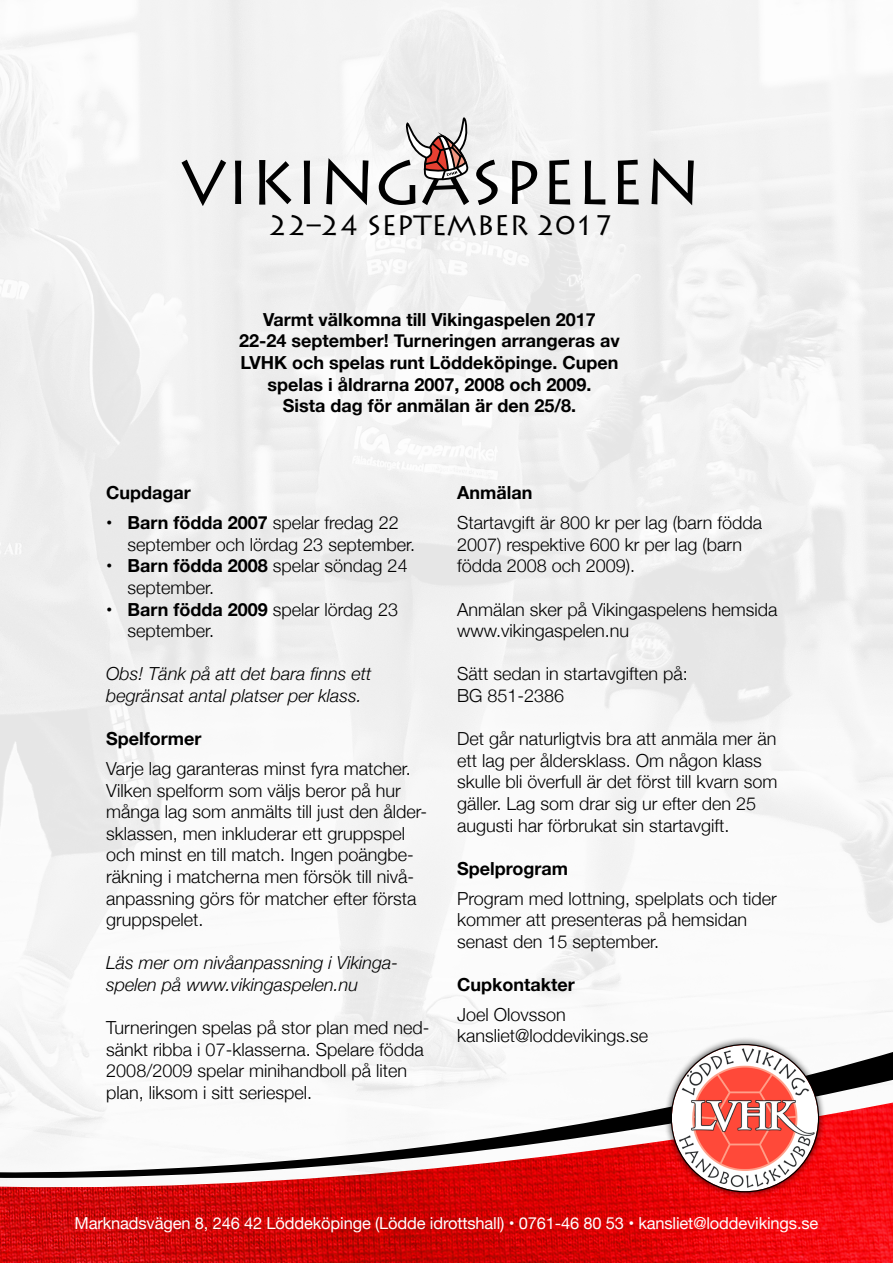
<style>
.page{position:relative;width:893px;height:1263px;background:#fff}
.page>*{position:absolute;margin:0;border:0;box-sizing:border-box;transform-origin:0 0}
.t1{font:61.8px "Lithos Pro";color:#000}
.t2{font:28.2px "Lithos Pro";letter-spacing:-.02em;color:#000}
.t3{font:300 18px/21.6px "Helvetica Neue";color:#000}
.Underrubrik{font:700 18px/21.6px "Helvetica Neue";color:#000;text-align:center}
.t4{font:italic 300 18px/21.6px "Helvetica Neue";color:#000}
.Text{font:16.5px "Helvetica Neue";letter-spacing:-.01em;color:#fff}
.s1{font-weight:700}
</style>
<div class="page">
<svg style="left:405px;top:110px;width:65px;height:116px"></svg>
<img style="left:0;top:1213px;width:893px;height:50px">
<svg style="left:0;top:912px;width:893px;height:301px"></svg>
<div style="left:664px;top:1037px;width:162px;height:162px;background:#000;opacity:.75"></div>
<img style="left:672px;top:1045px;width:146px;height:146px;border-radius:73px">
<p class="t1" style="left:181px;top:147px;width:522px">VIKINGASPELEN</p>
<p class="t2" style="left:268px;top:209px;width:347px">22–24 SEPTEMBER 2017</p>
<p class="Underrubrik" style="left:239px;top:309px;width:382px">Varmt välkomna till Vikingaspelen 2017<br>22-24 september! Turneringen arrangeras av LVHK och spelas runt Löddeköpinge. Cupen spelas i åldrarna 2007, 2008 och 2009.</p>
<p class="Underrubrik" style="left:283px;top:395px;width:295px">Sista dag för anmälan är den 25/8.</p>
<p class="Underrubrik" style="left:106px;top:482px;width:86px">Cupdagar</p>
<p class="t3" style="left:128px;top:511px;width:289px;text-indent:-21px"><span class="s1">• Barn födda 2007</span> spelar fredag 22 september och lördag 23 september.</p>
<p class="t3" style="left:128px;top:554px;width:282px;text-indent:-21px"><span class="s1">• Barn födda 2008</span> spelar söndag 24 september.</p>
<p class="t3" style="left:128px;top:597px;width:272px;text-indent:-21px"><span class="s1">• Barn födda 2009</span> spelar lördag 23 september.</p>
<p class="t4" style="left:106px;top:662px;width:267px">Obs! Tänk på att det bara finns ett begränsat antal platser per klass.</p>
<p class="Underrubrik" style="left:106px;top:728px;width:97px">Spelformer</p>
<p class="t3" style="left:106px;top:756px;width:322px">Varje lag garanteras minst fyra matcher.<br>Vilken spelform som väljs beror på hur många lag som anmälts till just den ålder&shy;sklassen, men inkluderar ett gruppspel och minst en till match. Ingen poängbe&shy;räkning i matcherna men försök till nivå&shy;anpassning görs för matcher efter första gruppspelet.</p>
<p class="t4" style="left:106px;top:951px;width:293px">Läs mer om nivåanpassning i Vikinga&shy;spelen på www.vikingaspelen.nu</p>
<p class="t3" style="left:106px;top:1016px;width:325px">Turneringen spelas på stor plan med ned&shy;sänkt ribba i 07-klasserna. Spelare födda 2008/2009 spelar minihandboll på liten plan, liksom i sitt seriespel.</p>
<p class="Underrubrik" style="left:457px;top:482px;width:77px">Anmälan</p>
<p class="t3" style="left:457px;top:511px;width:307px">Startavgift är 800 kr per lag (barn födda<br>2007) respektive 600 kr per lag (barn födda 2008 och 2009).</p>
<p class="t3" style="left:457px;top:597px;width:322px">Anmälan sker på Vikingaspelens hemsida www.vikingaspelen.nu</p>
<p class="t3" style="left:457px;top:662px;width:232px">Sätt sedan in startavgiften på:<br>BG 851-2386</p>
<p class="t3" style="left:457px;top:727px;width:322px">Det går naturligtvis bra att anmäla mer än ett lag per åldersklass. Om någon klass skulle bli överfull är det först till kvarn som gäller. Lag som drar sig ur efter den 25 augusti har förbrukat sin startavgift.</p>
<p class="Underrubrik" style="left:457px;top:858px;width:112px">Spelprogram</p>
<p class="t3" style="left:457px;top:886px;width:321px">Program med lottning, spelplats och tider kommer att presenteras på hemsidan senast den 15 september.</p>
<p class="Underrubrik" style="left:457px;top:974px;width:119px">Cupkontakter</p>
<p class="t3" style="left:457px;top:1002px;width:110px">Joel Olovsson</p>
<p class="t3" style="left:457px;top:1024px;width:193px">kansliet@loddevikings.se</p>
<p class="Text" style="left:75px;top:1211px;width:745px">Marknadsvägen 8, 246 42 Löddeköpinge (Lödde idrottshall) • 0761-46 80 53 • kansliet@loddevikings.se</p>
</div>
